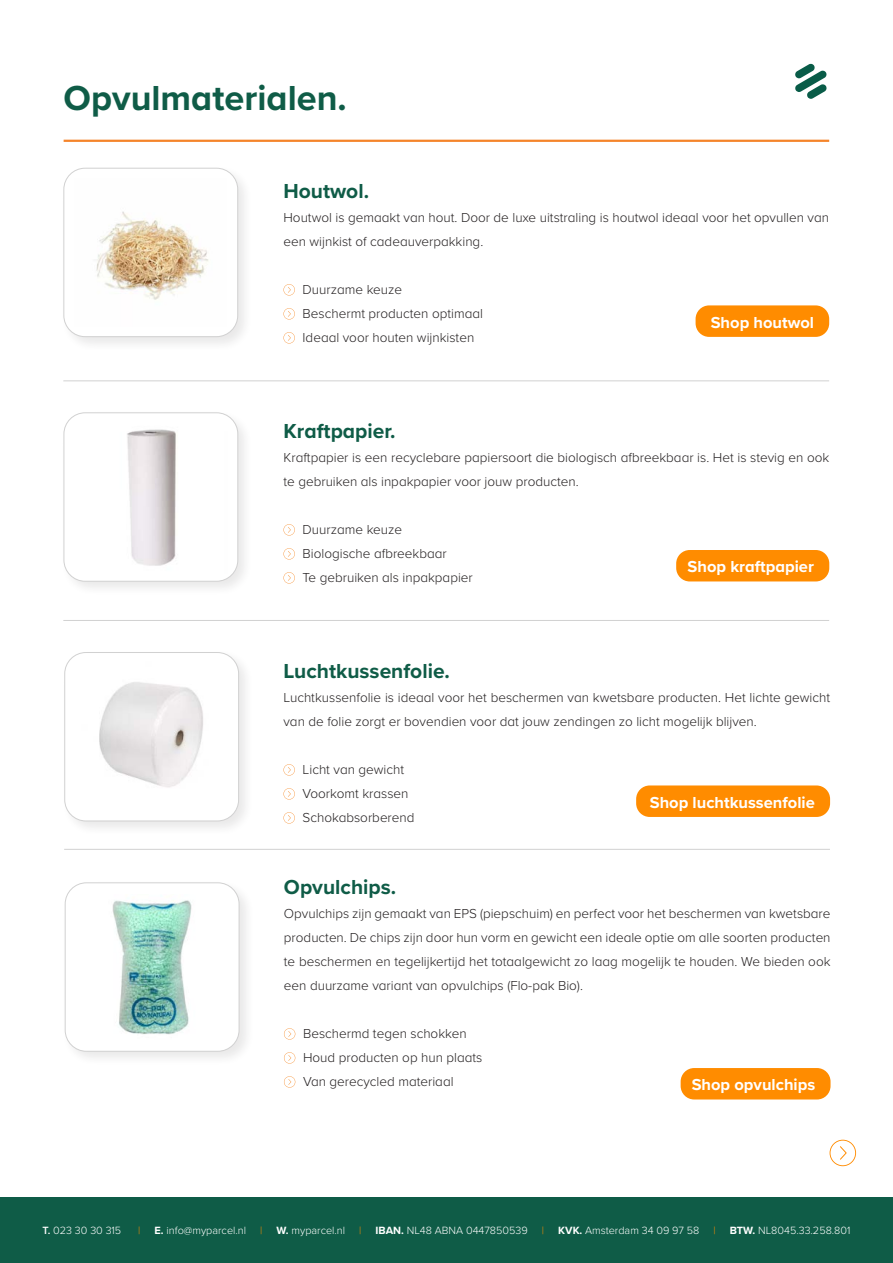
<style>
.page{position:relative;width:893px;height:1263px;background:#fff}
.page>*{position:absolute;margin:0;border:0;box-sizing:border-box;transform-origin:0 0}
.t1{font:700 36px "Proxima Nova";color:#0f5c47}
.t2{font:700 21px "Proxima Nova";color:#0f5c47}
.t3{font:700 16.5px "Proxima Nova";color:#fff}
.t4{font:300 13.5px/24px "Proxima Nova";color:#231f20}
.t5{font:300 10.95px "Proxima Nova";color:#fff}
.t6{font:300 10.95px "Proxima Nova";color:#ff8c00}
.s1{font-weight:600}
.s2{font-weight:700}
</style>
<div class="page">
<div style="left:0;top:1197px;width:893px;height:66px;background:#0f5c47"></div>
<svg style="left:830px;top:1140px;width:26px;height:26px"></svg>
<svg style="left:795px;top:64px;width:32px;height:35px"></svg>
<hr style="left:64px;top:140px;width:765px;height:2px;background:#f5842a">
<div style="left:61px;top:165px;width:192px;height:187px;background:#231f20;opacity:.1"></div>
<div style="left:64px;top:168px;width:174px;height:169px;background:#fff;border-radius:21px"></div>
<div style="left:64px;top:168px;width:174px;height:169px;border:1px solid #d1d1d1;border-radius:21px"></div>
<img style="left:96px;top:211px;width:113px;height:89px">
<svg style="left:283px;top:284px;width:12px;height:12px"></svg>
<svg style="left:283px;top:308px;width:12px;height:12px"></svg>
<svg style="left:283px;top:332px;width:12px;height:12px"></svg>
<div style="left:696px;top:305px;width:133px;height:32px;background:#ff8c00;border-radius:14px"></div>
<hr style="left:63px;top:381px;width:766px;height:1px;background:#d1d1d1">
<div style="left:61px;top:410px;width:192px;height:186px;background:#231f20;opacity:.1"></div>
<div style="left:64px;top:413px;width:174px;height:168px;background:#fff;border-radius:21px"></div>
<div style="left:64px;top:413px;width:174px;height:168px;border:1px solid #d1d1d1;border-radius:21px"></div>
<svg style="left:283px;top:524px;width:12px;height:12px"></svg>
<svg style="left:283px;top:548px;width:12px;height:12px"></svg>
<svg style="left:283px;top:572px;width:12px;height:12px"></svg>
<div style="left:676px;top:550px;width:153px;height:31px;background:#ff8c00;border-radius:14px"></div>
<img style="left:127px;top:429px;width:49px;height:137px">
<hr style="left:63px;top:620px;width:766px;height:1px;background:#d1d1d1">
<svg style="left:283px;top:764px;width:12px;height:12px"></svg>
<svg style="left:283px;top:788px;width:12px;height:12px"></svg>
<svg style="left:283px;top:812px;width:12px;height:12px"></svg>
<div style="left:636px;top:785px;width:194px;height:32px;background:#ff8c00;border-radius:14px"></div>
<div style="left:62px;top:649px;width:192px;height:187px;background:#231f20;opacity:.1"></div>
<div style="left:65px;top:652px;width:174px;height:169px;background:#fff;border-radius:21px"></div>
<div style="left:65px;top:652px;width:174px;height:169px;border:1px solid #d1d1d1;border-radius:21px"></div>
<hr style="left:64px;top:849px;width:766px;height:1px;background:#d1d1d1">
<img style="left:99px;top:682px;width:104px;height:106px">
<svg style="left:284px;top:1028px;width:11px;height:12px"></svg>
<svg style="left:284px;top:1052px;width:11px;height:12px"></svg>
<svg style="left:284px;top:1076px;width:11px;height:12px"></svg>
<div style="left:681px;top:1068px;width:149px;height:31px;background:#ff8c00;border-radius:14px"></div>
<div style="left:62px;top:880px;width:192px;height:186px;background:#231f20;opacity:.1"></div>
<div style="left:65px;top:883px;width:174px;height:168px;background:#fff;border-radius:21px"></div>
<div style="left:65px;top:882px;width:174px;height:169px;border:1px solid #d1d1d1;border-radius:21px"></div>
<img style="left:112px;top:900px;width:80px;height:135px">
<p class="t1" style="left:64px;top:71px;width:285px">Opvulmaterialen.</p>
<p class="t2" style="left:283px;top:175px;width:87px">Houtwol.</p>
<p class="t4" style="left:283px;top:205px;width:547px">Houtwol is gemaakt van hout. Door de luxe uitstraling is houtwol ideaal voor het opvullen van een wijnkist of cadeauverpakking.</p>
<p class="t4" style="left:303px;top:277px;width:101px">Duurzame keuze</p>
<p class="t4" style="left:303px;top:301px;width:182px">Beschermt producten optimaal</p>
<p class="t4" style="left:303px;top:325px;width:173px">Ideaal voor houten wijnkisten</p>
<p class="t3" style="left:711px;top:310px;width:105px">Shop houtwol</p>
<p class="t2" style="left:283px;top:415px;width:114px">Kraftpapier.</p>
<p class="t4" style="left:283px;top:445px;width:547px">Kraftpapier is een recyclebare papiersoort die biologisch afbreekbaar is. Het is stevig en ook te gebruiken als inpakpapier voor jouw producten.</p>
<p class="t4" style="left:303px;top:517px;width:101px">Duurzame keuze</p>
<p class="t4" style="left:303px;top:541px;width:146px">Biologische afbreekbaar</p>
<p class="t4" style="left:303px;top:565px;width:172px">Te gebruiken als inpakpapier</p>
<p class="t3" style="left:688px;top:554px;width:128px">Shop kraftpapier</p>
<p class="t2" style="left:283px;top:655px;width:168px">Luchtkussenfolie.</p>
<p class="t4" style="left:283px;top:685px;width:548px">Luchtkussenfolie is ideaal voor het beschermen van kwetsbare producten. Het lichte gewicht van de folie zorgt er bovendien voor dat jouw zendingen zo licht mogelijk blijven.</p>
<p class="t4" style="left:303px;top:757px;width:103px">Licht van gewicht</p>
<p class="t4" style="left:303px;top:781px;width:107px">Voorkomt krassen</p>
<p class="t4" style="left:303px;top:805px;width:113px">Schokabsorberend</p>
<p class="t3" style="left:650px;top:790px;width:167px">Shop luchtkussenfolie</p>
<p class="t2" style="left:284px;top:871px;width:114px">Opvulchips.</p>
<p class="t4" style="left:284px;top:901px;width:548px;text-align:justify">Opvulchips zijn gemaakt van EPS (piepschuim) en perfect voor het beschermen van kwetsbare producten. De chips zijn door hun vorm en gewicht een ideale optie om alle soorten producten te beschermen en tegelijkertijd het totaalgewicht zo laag mogelijk te houden. We bieden ook een duurzame variant van opvulchips (Flo-pak Bio).</p>
<p class="t4" style="left:303px;top:1021px;width:165px">Beschermd tegen schokken</p>
<p class="t4" style="left:303px;top:1045px;width:181px">Houd producten op hun plaats</p>
<p class="t4" style="left:303px;top:1069px;width:152px">Van gerecycled materiaal</p>
<p class="t3" style="left:692px;top:1072px;width:125px">Shop opvulchips</p>
<p class="t5" style="left:43px;top:1222px;width:80px"><span class="s1">T.</span> 023 30 30 315</p>
<p class="t6" style="left:138px;top:1222px;width:4px">|</p>
<p class="t5" style="left:155px;top:1222px;width:93px"><span class="s2">E.</span> info@myparcel.nl</p>
<p class="t6" style="left:260px;top:1222px;width:4px">|</p>
<p class="t5" style="left:277px;top:1222px;width:70px"><span class="s2">W.</span> myparcel.nl</p>
<p class="t6" style="left:359px;top:1222px;width:4px">|</p>
<p class="t5" style="left:376px;top:1222px;width:154px"><span class="s2">IBAN.</span> NL48 ABNA 0447850539</p>
<p class="t6" style="left:542px;top:1222px;width:4px">|</p>
<p class="t5" style="left:558px;top:1222px;width:143px"><span class="s2">KVK.</span> Amsterdam 34 09 97 58</p>
<p class="t6" style="left:713px;top:1222px;width:4px">|</p>
<p class="t5" style="left:730px;top:1222px;width:122px"><span class="s2">BTW.</span> NL8045.33.258.801</p>
</div>
